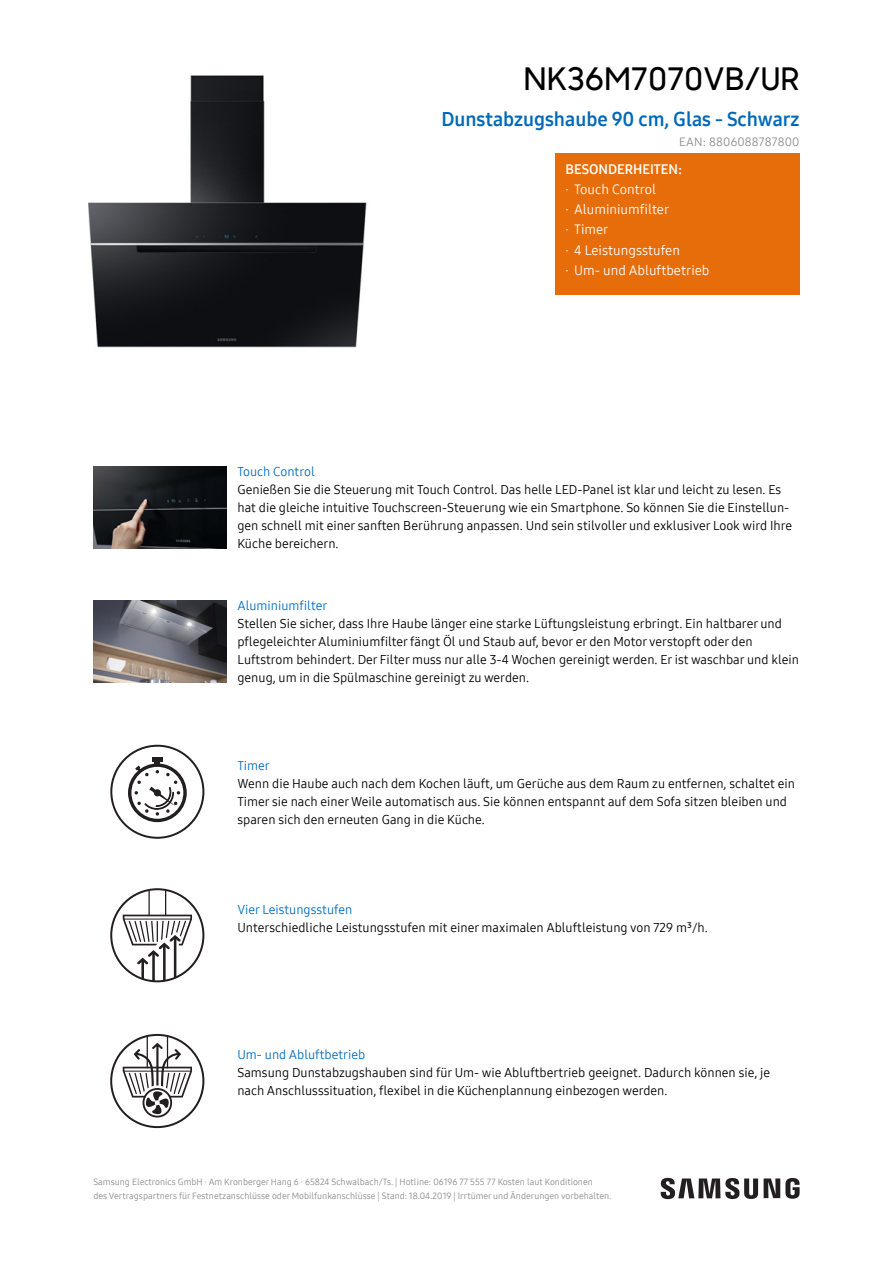
<style>
.page{position:relative;width:893px;height:1263px;background:#fff}
.page>*{position:absolute;margin:0;border:0;box-sizing:border-box;transform-origin:0 0}
.t1{font:500 31.5px "Samsung Sharp Sans";letter-spacing:.015em;color:#000}
.t2{font:19.5px "Samsung One 700";color:#0069b7}
.t3{font:13.5px/20.2px "Samsung One 400";color:#fff}
.t4{font:13.5px "Samsung One 700";color:#fff}
.t5{font:12.75px/18px "Samsung One 400";color:#000}
.t6{font:12.75px "Samsung One 400";color:#006cbe}
.t7{font:12px "Samsung One 400";letter-spacing:.015em;color:#8b8b8b}
.t8{font:9px/13.5px "Samsung One 400";color:#8b8b8b}
</style>
<div class="page">
<svg style="left:660px;top:1178px;width:139px;height:21px"></svg>
<img style="left:88px;top:75px;width:279px;height:273px">
<div style="left:555px;top:153px;width:244px;height:142px;background:#e76d0a"></div>
<svg style="left:110px;top:745px;width:94px;height:94px"></svg>
<svg style="left:110px;top:888px;width:94px;height:94px"></svg>
<svg style="left:110px;top:1034px;width:94px;height:94px"></svg>
<img style="left:93px;top:600px;width:134px;height:83px">
<img style="left:93px;top:466px;width:134px;height:83px">
<h1 class="t1" style="left:524px;top:64px;width:277px">NK36M7070VB/UR</h1>
<h2 class="t2" style="left:441px;top:107px;width:359px">Dunstabzugshaube 90 cm, Glas - Schwarz</h2>
<p class="t4" style="left:565px;top:161px;width:118px">BESONDERHEITEN:</p>
<p class="t3" style="left:565px;top:179px;width:145px">· Touch Control<br>· Aluminiumfilter<br>· Timer<br>· 4 Leistungsstufen<br>· Um- und Abluftbetrieb</p>
<p class="t7" style="left:679px;top:135px;width:122px">EAN: 8806088787800</p>
<p class="t6" style="left:237px;top:464px;width:79px">Touch Control</p>
<p class="t5" style="left:237px;top:481px;width:556px">Genießen Sie die Steuerung mit Touch Control. Das helle LED-Panel ist klar und leicht zu lesen. Es hat die gleiche intuitive Touchscreen-Steuerung wie ein Smartphone. So können Sie die Einstellun&shy;gen schnell mit einer sanften Berührung anpassen. Und sein stilvoller und exklusiver Look wird Ihre Küche bereichern.</p>
<p class="t6" style="left:237px;top:599px;width:91px">Aluminiumfilter</p>
<p class="t5" style="left:237px;top:615px;width:563px">Stellen Sie sicher, dass Ihre Haube länger eine starke Lüftungsleistung erbringt. Ein haltbarer und pflegeleichter Aluminiumfilter fängt Öl und Staub auf, bevor er den Motor verstopft oder den Luftstrom behindert. Der Filter muss nur alle 3-4 Wochen gereinigt werden. Er ist waschbar und klein genug, um in die Spülmaschine gereinigt zu werden.</p>
<p class="t6" style="left:237px;top:758px;width:34px">Timer</p>
<p class="t5" style="left:237px;top:775px;width:559px">Wenn die Haube auch nach dem Kochen läuft, um Gerüche aus dem Raum zu entfernen, schaltet ein<br>Timer sie nach einer Weile automatisch aus. Sie können entspannt auf dem Sofa sitzen bleiben und sparen sich den erneuten Gang in die Küche.</p>
<p class="t6" style="left:237px;top:902px;width:116px">Vier Leistungsstufen</p>
<p class="t5" style="left:237px;top:919px;width:472px">Unterschiedliche Leistungsstufen mit einer maximalen Abluftleistung von 729 m³/h.</p>
<p class="t6" style="left:237px;top:1047px;width:129px">Um- und Abluftbetrieb</p>
<p class="t5" style="left:237px;top:1064px;width:534px">Samsung Dunstabzugshauben sind für Um- wie Abluftbertrieb geeignet. Dadurch können sie, je nach Anschlusssituation, flexibel in die Küchenplannung einbezogen werden.</p>
<p class="t8" style="left:93px;top:1176px;width:519px">Samsung Electronics GmbH ∙ Am Kronberger Hang 6 ∙ 65824 Schwalbach/Ts. | Hotline: 06196 77 555 77 Kosten laut Konditionen<br>des Vertragspartners für Festnetzanschlüsse oder Mobilfunkanschlüsse | Stand: 18.04.2019 | Irrtümer und Änderungen vorbehalten.</p>
</div>
